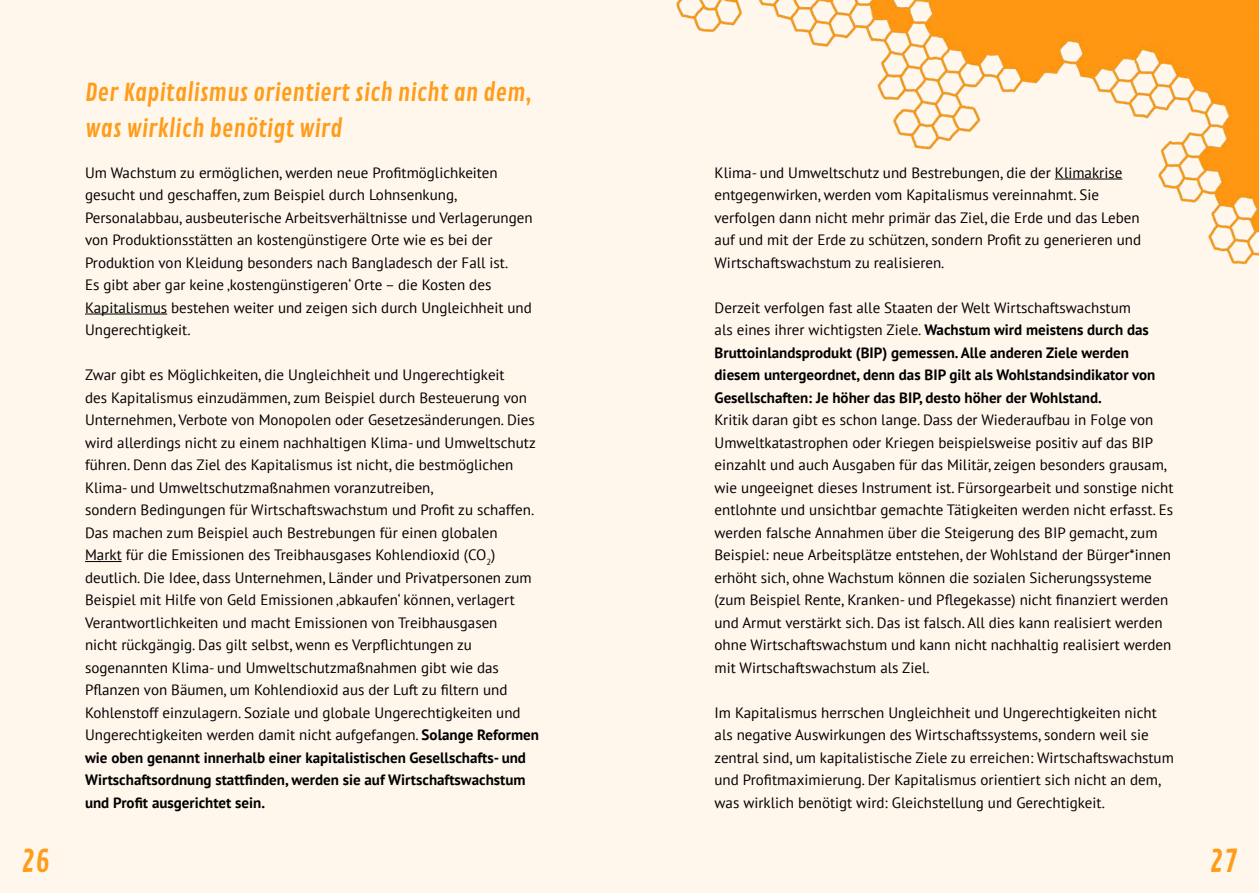
<style>
.page{position:relative;width:1259px;height:893px;background:#fff7ec}
.page>*{position:absolute;margin:0;border:0;box-sizing:border-box;transform-origin:0 0}
.Seiten_Kritisieren{font:30px "Contrail One";color:#ff9c1a}
.Ü1_Kritisieren{font:24px "Contrail One";color:#ff9c1a}
.Fließtext{font:15px/22.5px "PT Sans";color:#000}
.Fließtext-2{font:700 15px/22.5px "PT Sans";color:#000}
.s1{font-weight:700}
.s2{font-weight:400}
</style>
<div class="page">
<hr style="left:1055px;top:179px;width:67px;height:1px;background:#000">
<hr style="left:85px;top:314px;width:82px;height:1px;background:#000">
<hr style="left:85px;top:561px;width:37px;height:1px;background:#000">
<p class="Ü1_Kritisieren" style="left:85px;top:79px;width:449px">Der Kapitalismus orientiert sich nicht an dem,</p>
<p class="Ü1_Kritisieren" style="left:85px;top:115px;width:259px">was wirklich benötigt wird</p>
<p class="Fließtext" style="left:85px;top:161px;width:449px">Um Wachstum zu ermöglichen, werden neue Profitmöglichkeiten gesucht und geschaffen, zum Beispiel durch Lohnsenkung, Personalabbau, ausbeuterische Arbeitsverhältnisse und Verlagerungen von Produktionsstätten an kostengünstigere Orte wie es bei der Produktion von Kleidung besonders nach Bangladesch der Fall ist.<br>Es gibt aber gar keine ‚kostengünstigeren‘ Orte – die Kosten des Kapitalismus bestehen weiter und zeigen sich durch Ungleichheit und Ungerechtigkeit.</p>
<p class="Fließtext" style="left:85px;top:364px;width:452px">Zwar gibt es Möglichkeiten, die Ungleichheit und Ungerechtigkeit<br>des Kapitalismus einzudämmen, zum Beispiel durch Besteuerung von Unternehmen, Verbote von Monopolen oder Gesetzesänderungen. Dies wird allerdings nicht zu einem nachhaltigen Klima- und Umweltschutz führen. Denn das Ziel des Kapitalismus ist nicht, die bestmöglichen Klima- und Umweltschutzmaßnahmen voranzutreiben,</p>
<p class="Fließtext" style="left:85px;top:499px;width:455px">sondern Bedingungen für Wirtschaftswachstum und Profit zu schaffen.<br>Das machen zum Beispiel auch Bestrebungen für einen globalen<br>Markt für die Emissionen des Treibhausgases Kohlendioxid (CO<sub>2</sub>) deutlich. Die Idee, dass Unternehmen, Länder und Privatpersonen zum Beispiel mit Hilfe von Geld Emissionen ‚abkaufen‘ können, verlagert Verantwortlichkeiten und macht Emissionen von Treibhausgasen<br>nicht rückgängig. Das gilt selbst, wenn es Verpflichtungen zu sogenannten Klima- und Umweltschutzmaßnahmen gibt wie das Pflanzen von Bäumen, um Kohlendioxid aus der Luft zu filtern und Kohlenstoff einzulagern. Soziale und globale Ungerechtigkeiten und Ungerechtigkeiten werden damit nicht aufgefangen. <span class="s1">Solange Reformen wie oben genannt innerhalb einer kapitalistischen Gesellschafts- und Wirtschaftsordnung stattfinden, werden sie auf Wirtschaftswachstum und Profit ausgerichtet sein.</span></p>
<p class="Fließtext" style="left:714px;top:161px;width:428px">Klima- und Umweltschutz und Bestrebungen, die der Klimakrise entgegenwirken, werden vom Kapitalismus vereinnahmt. Sie verfolgen dann nicht mehr primär das Ziel, die Erde und das Leben auf und mit der Erde zu schützen, sondern Profit zu generieren und Wirtschaftswachstum zu realisieren.</p>
<p class="Fließtext-2" style="left:714px;top:296px;width:442px"><span class="s2">Derzeit verfolgen fast alle Staaten der Welt Wirtschaftswachstum<br>als eines ihrer wichtigsten Ziele.</span> Wachstum wird meistens durch das Bruttoinlandsprodukt (BIP) gemessen. Alle anderen Ziele werden diesem untergeordnet, denn das BIP gilt als Wohlstandsindikator von Gesellschaften: Je höher das BIP, desto höher der Wohlstand.</p>
<p class="Fließtext" style="left:714px;top:409px;width:460px">Kritik daran gibt es schon lange. Dass der Wiederaufbau in Folge von Umweltkatastrophen oder Kriegen beispielsweise positiv auf das BIP einzahlt und auch Ausgaben für das Militär, zeigen besonders grausam, wie ungeeignet dieses Instrument ist. Fürsorgearbeit und sonstige nicht entlohnte und unsichtbar gemachte Tätigkeiten werden nicht erfasst. Es werden falsche Annahmen über die Steigerung des BIP gemacht, zum Beispiel: neue Arbeitsplätze entstehen, der Wohlstand der Bürger*innen erhöht sich, ohne Wachstum können die sozialen Sicherungssysteme (zum Beispiel Rente, Kranken- und Pflegekasse) nicht finanziert werden und Armut verstärkt sich. Das ist falsch. All dies kann realisiert werden ohne Wirtschaftswachstum und kann nicht nachhaltig realisiert werden mit Wirtschaftswachstum als Ziel.</p>
<p class="Fließtext" style="left:714px;top:701px;width:461px">Im Kapitalismus herrschen Ungleichheit und Ungerechtigkeiten nicht als negative Auswirkungen des Wirtschaftssystems, sondern weil sie zentral sind, um kapitalistische Ziele zu erreichen: Wirtschaftswachstum und Profitmaximierung. Der Kapitalismus orientiert sich nicht an dem, was wirklich benötigt wird: Gleichstellung und Gerechtigkeit.</p>
<p class="Seiten_Kritisieren" style="left:21px;top:843px;width:30px">26</p>
<p class="Seiten_Kritisieren" style="left:1209px;top:843px;width:30px">27</p>
</div>
